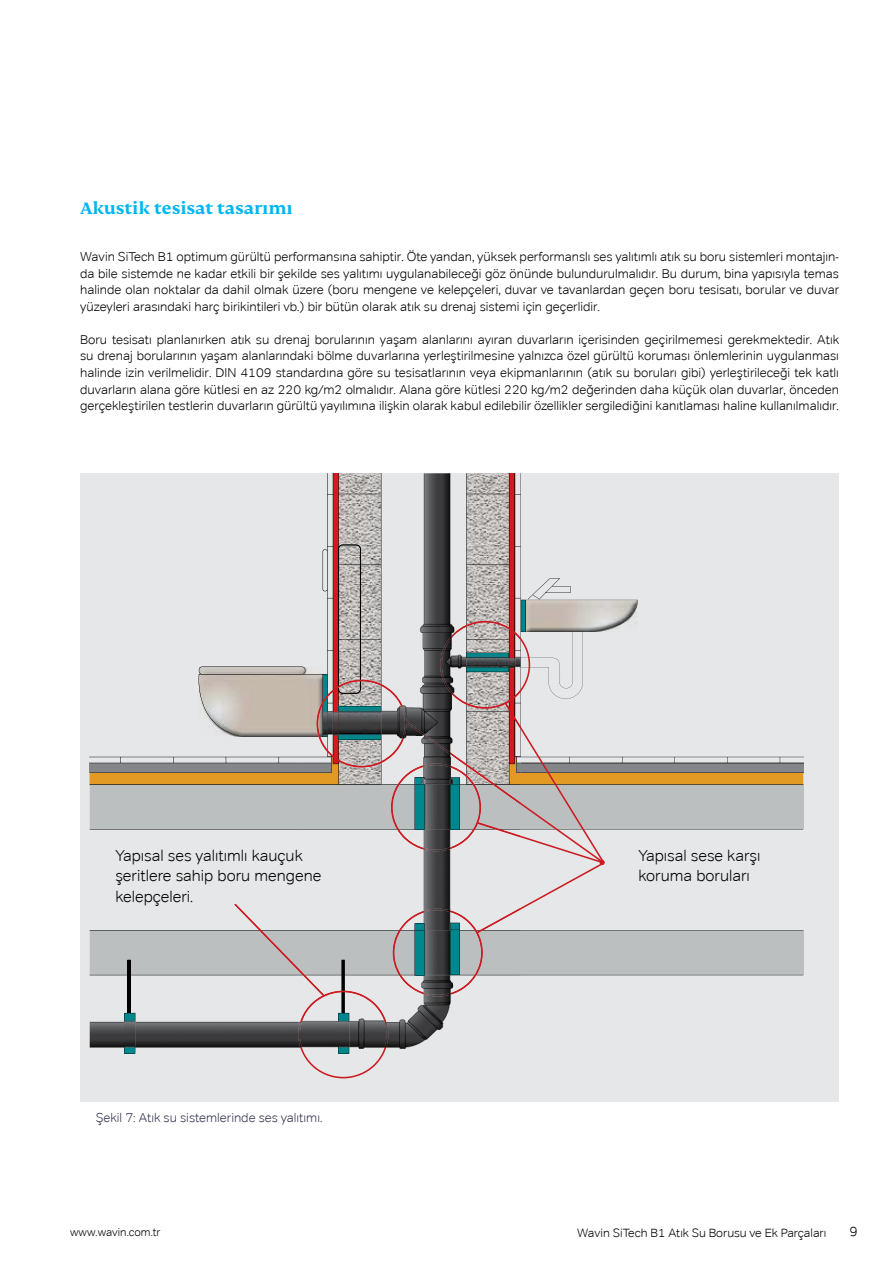
<style>
.page{position:relative;width:893px;height:1263px;background:#fff}
.page>*{position:absolute;margin:0;border:0;box-sizing:border-box;transform-origin:0 0}
.t1{font:700 18px "FS Kim Text";color:#00b6f1}
.t2{font:300 15.75px/20.5px "Tondo Corp";color:#000}
.t3{font:300 13.5px "Tondo Corp";color:#000}
.t4{font:300 12.75px/16.6px "Tondo Corp";color:#000;text-align:justify}
.t5{font:300 12.75px "Tondo Corp";color:#353750}
.t6{font:300 12px "Tondo Corp";color:#000}
.t7{font:300 11.25px "Tondo Corp";color:#000}
</style>
<div class="page">
<div style="left:80px;top:473px;width:759px;height:628px;background:#e6e7e8"></div>
<div style="left:90px;top:930px;width:713px;height:45px;background:#bcbfc0"></div>
<hr style="left:90px;top:930px;width:713px;height:1px;background:#000">
<hr style="left:90px;top:975px;width:713px;height:1px;background:#000">
<svg style="left:125px;top:1049px;width:10px;height:4px"></svg>
<svg style="left:298px;top:996px;width:153px;height:82px"></svg>
<svg style="left:520px;top:830px;width:84px;height:146px"></svg>
<svg style="left:600px;top:860px;width:5px;height:5px"></svg>
<img style="left:90px;top:975px;width:208px;height:74px">
<img style="left:90px;top:930px;width:144px;height:45px">
<img style="left:125px;top:1013px;width:10px;height:36px">
<img style="left:300px;top:996px;width:87px;height:53px">
<img style="left:338px;top:1013px;width:11px;height:36px">
<img style="left:341px;top:996px;width:4px;height:17px">
<img style="left:128px;top:960px;width:3px;height:53px">
<svg style="left:90px;top:473px;width:713px;height:357px"></svg>
<img style="left:317px;top:621px;width:203px;height:82px">
<img style="left:234px;top:703px;width:286px;height:293px">
<div style="left:90px;top:835px;width:277px;height:69px;background:#e6e7e8"></div>
<h1 class="t1" style="left:80px;top:198px;width:214px">Akustik tesisat tasarımı</h1>
<p class="t4" style="left:80px;top:248px;width:761px">Wavin SiTech B1 optimum gürültü performansına sahiptir. Öte yandan, yüksek performanslı ses yalıtımlı atık su boru sistemleri montajın&shy;da bile sistemde ne kadar etkili bir şekilde ses yalıtımı uygulanabileceği göz önünde bulundurulmalıdır. Bu durum, bina yapısıyla temas halinde olan noktalar da dahil olmak üzere (boru mengene ve kelepçeleri, duvar ve tavanlardan geçen boru tesisatı, borular ve duvar yüzeyleri arasındaki harç birikintileri vb.) bir bütün olarak atık su drenaj sistemi için geçerlidir.</p>
<p class="t4" style="left:80px;top:331px;width:761px">Boru tesisatı planlanırken atık su drenaj borularının yaşam alanlarını ayıran duvarların içerisinden geçirilmemesi gerekmektedir. Atık su drenaj borularının yaşam alanlarındaki bölme duvarlarına yerleştirilmesine yalnızca özel gürültü koruması önlemlerinin uygulanması halinde izin verilmelidir. DIN 4109 standardına göre su tesisatlarının veya ekipmanlarının (atık su boruları gibi) yerleştirileceği tek katlı duvarların alana göre kütlesi en az 220 kg/m2 olmalıdır. Alana göre kütlesi 220 kg/m2 değerinden daha küçük olan duvarlar, önceden gerçekleştirilen testlerin duvarların gürültü yayılımına ilişkin olarak kabul edilebilir özellikler sergilediğini kanıtlaması haline kullanılmalıdır.</p>
<p class="t2" style="left:116px;top:845px;width:207px">Yapısal ses yalıtımlı kauçuk şeritlere sahip boru mengene kelepçeleri.</p>
<p class="t5" style="left:96px;top:1110px;width:228px">Şekil 7: Atık su sistemlerinde ses yalıtımı.</p>
<p class="t2" style="left:638px;top:845px;width:124px">Yapısal sese karşı koruma boruları</p>
<p class="t7" style="left:70px;top:1225px;width:92px">www.wavin.com.tr</p>
<p class="t6" style="left:577px;top:1225px;width:251px">Wavin SiTech B1 Atık Su Borusu ve Ek Parçaları</p>
<p class="t3" style="left:849px;top:1223px;width:10px">9</p>
</div>
